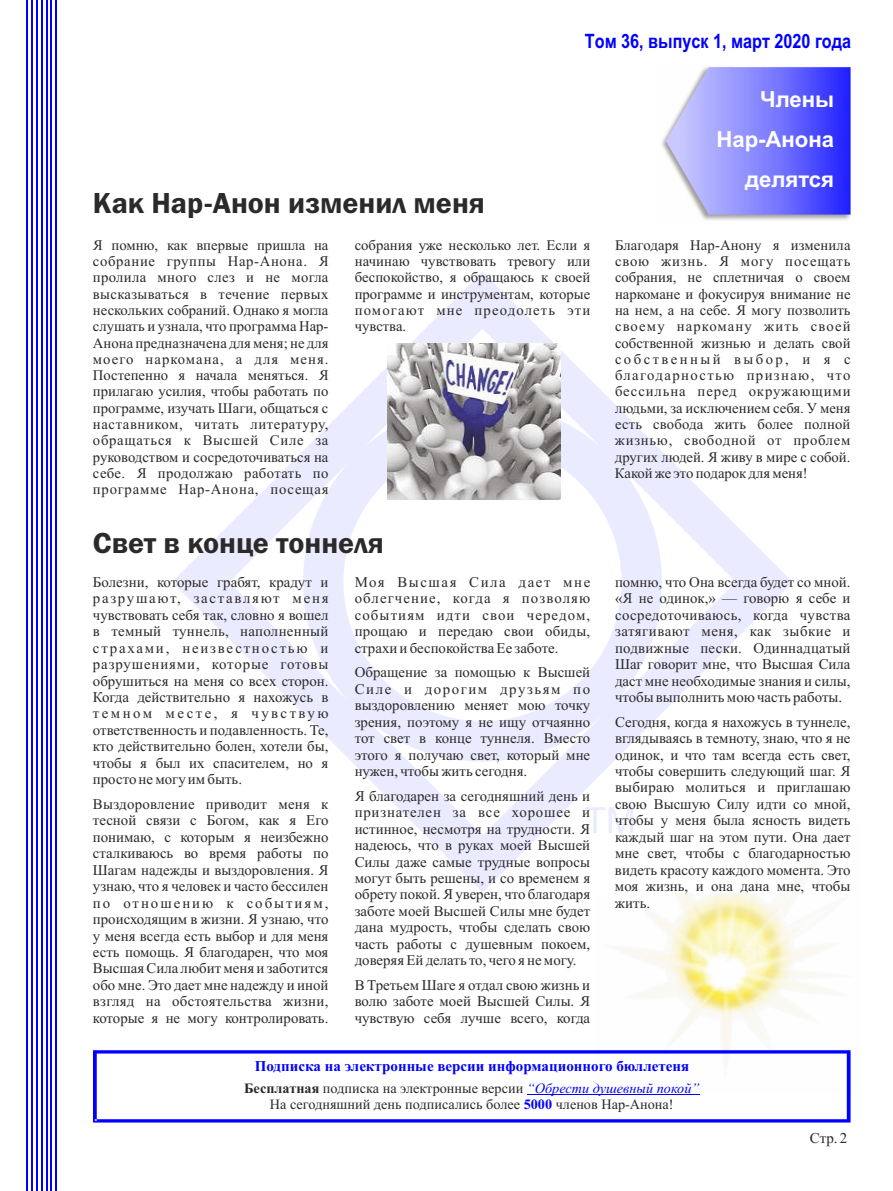
<style>
.page{position:relative;width:893px;height:1191px;background:#fff}
.page>*{position:absolute;margin:0;border:0;box-sizing:border-box;transform-origin:0 0}
.t1{font:600 30px "Franklin Gothic";color:#2b2929}
.t2{font:700 22.2px/40.2px "Arial";color:#fff;text-align:right}
.t3{font:700 19.8px "Arial Narrow";color:#00f}
.t4{font:700 15px "Times New Roman";color:#00f}
.t5{font:15px "Times New Roman";color:#2b2929}
.t6{font:14.85px/16.5px "Times New Roman";color:#2b2929;text-align:justify}
.t7{font:14.7px/16.4px "Times New Roman";letter-spacing:.015em;color:#2b2929;text-align:justify}
.t8{font:14.25px/15.8px "Times New Roman";color:#2b2929;text-align:center}
.s1{font-weight:700}
.s2{font-style:italic;color:#00f}
.s3{font-weight:700;color:#00f}
</style>
<div class="page">
<img style="left:614px;top:878px;width:237px;height:215px">
<img style="left:662px;top:134px;width:72px;height:86px">
<img style="left:734px;top:67px;width:117px;height:153px">
<svg style="left:172px;top:272px;width:621px;height:620px"></svg>
<svg style="left:585px;top:807px;width:48px;height:26px"></svg>
<svg style="left:666px;top:67px;width:184px;height:148px;background:#8686fc"></svg>
<hr style="left:27px;top:0;width:1px;height:1191px;background:#00f">
<hr style="left:31px;top:0;width:2px;height:1191px;background:#00f">
<hr style="left:36px;top:0;width:2px;height:1191px;background:#00f">
<hr style="left:41px;top:0;width:1px;height:1191px;background:#00f">
<hr style="left:46px;top:0;width:1px;height:1191px;background:#00f">
<hr style="left:51px;top:0;width:1px;height:1191px;background:#00f">
<hr style="left:56px;top:0;width:1px;height:1191px;background:#00f">
<svg style="left:93px;top:1050px;width:757px;height:72px"></svg>
<img style="left:387px;top:344px;width:174px;height:155px">
<h1 class="t1" style="left:93px;top:192px;width:393px">Как Нар-Анон изменил меня</h1>
<h3 class="t3" style="left:585px;top:34px;width:268px">Том 36, выпуск 1, март 2020 года</h3>
<h2 class="t2" style="left:716px;top:81px;width:119px">Члены<br>Нар-Анона делятся</h2>
<p class="t7" style="left:93px;top:238px;width:237px">Я помню, как впервые пришла на собрание группы Нар-Анона. Я пролила много слез и не могла высказываться в течение первых нескольких собраний. Однако я могла слушать и узнала, что программа Нар-Анона предназначена для меня; не для моего наркомана, а для меня.<br>Постепенно я начала меняться. Я прилагаю усилия, чтобы работать по программе, изучать Шаги, общаться с наставником, читать литературу, обращаться к Высшей Силе за руководством и сосредоточиваться на себе. Я продолжаю работать по программе Нар-Анона, посещая</p>
<p class="t7" style="left:355px;top:238px;width:237px">собрания уже несколько лет. Если я начинаю чувствовать тревогу или беспокойство, я обращаюсь к своей программе и инструментам, которые помогают мне преодолеть эти чувства.</p>
<h1 class="t1" style="left:93px;top:532px;width:292px">Свет в конце тоннеля</h1>
<p class="t6" style="left:93px;top:575px;width:237px">Болезни, которые грабят, крадут и разрушают, заставляют меня чувствовать себя так, словно я вошел в темный туннель, наполненный страхами, неизвестностью и разрушениями, которые готовы обрушиться на меня со всех сторон.<br>Когда действительно я нахожусь в темном месте, я чувствую ответственность и подавленность. Те, кто действительно болен, хотели бы, чтобы я был их спасителем, но я просто не могу им быть.</p>
<p class="t6" style="left:93px;top:797px;width:237px">Выздоровление приводит меня к тесной связи с Богом, как я Его понимаю, с которым я неизбежно сталкиваюсь во время работы по Шагам надежды и выздоровления. Я узнаю, что я человек и часто бессилен по отношению к событиям, происходящим в жизни. Я узнаю, что у меня всегда есть выбор и для меня есть помощь. Я благодарен, что моя Высшая Сила любит меня и заботится обо мне. Это дает мне надежду и иной взгляд на обстоятельства жизни, которые я не могу контролировать.</p>
<p class="t6" style="left:355px;top:575px;width:237px">Моя Высшая Сила дает мне облегчение, когда я позволяю событиям идти свои чередом, прощаю и передаю свои обиды, страхи и беспокойства Ее заботе.</p>
<p class="t6" style="left:355px;top:665px;width:237px">Обращение за помощью к Высшей Силе и дорогим друзьям по выздоровлению меняет мою точку зрения, поэтому я не ищу отчаянно тот свет в конце туннеля. Вместо этого я получаю свет, который мне нужен, чтобы жить сегодня.</p>
<p class="t6" style="left:355px;top:789px;width:237px">Я благодарен за сегодняшний день и признателен за все хорошее и истинное, несмотря на трудности. Я надеюсь, что в руках моей Высшей Силы даже самые трудные вопросы могут быть решены, и со временем я обрету покой. Я уверен, что благодаря заботе моей Высшей Силы мне будет дана мудрость, чтобы сделать свою часть работы с душевным покоем, доверяя Ей делать то, чего я не могу.</p>
<p class="t6" style="left:355px;top:978px;width:237px">В Третьем Шаге я отдал свою жизнь и волю заботе моей Высшей Силы. Я чувствую себя лучше всего, когда</p>
<p class="t7" style="left:615px;top:238px;width:237px">Благодаря Нар-Анону я изменила свою жизнь. Я могу посещать собрания, не сплетничая о своем наркомане и фокусируя внимание не на нем, а на себе. Я могу позволить своему наркоману жить своей собственной жизнью и делать свой собственный выбор, и я с благодарностью признаю, что бессильна перед окружающими людьми, за исключением себя. У меня есть свобода жить более полной жизнью, свободной от проблем других людей. Я живу в мире с собой.<br>Какой же это подарок для меня!</p>
<p class="t6" style="left:615px;top:575px;width:237px">помню, что Она всегда будет со мной. «Я не одинок,» — говорю я себе и сосредоточиваюсь, когда чувства затягивают меня, как зыбкие и подвижные пески. Одиннадцатый Шаг говорит мне, что Высшая Сила даст мне необходимые знания и силы, чтобы выполнить мою часть работы.</p>
<p class="t6" style="left:615px;top:715px;width:237px">Сегодня, когда я нахожусь в туннеле, вглядываясь в темноту, знаю, что я не одинок, и что там всегда есть свет, чтобы совершить следующий шаг. Я выбираю молиться и приглашаю свою Высшую Силу идти со мной, чтобы у меня была ясность видеть каждый шаг на этом пути. Она дает мне свет, чтобы с благодарностью видеть красоту каждого момента. Это моя жизнь, и она дана мне, чтобы жить.</p>
<p class="t4" style="left:255px;top:1061px;width:436px">Подписка на электронные версии информационного бюллетеня</p>
<p class="t8" style="left:244px;top:1082px;width:457px"><span class="s1">Бесплатная</span> подписка на электронные версии <span class="s2">“Обрести душевный покой”<br></span>На сегодняшний день подписались более <span class="s3">5000</span> членов Нар-Анона!</p>
<p class="t5" style="left:810px;top:1132px;width:39px">Стр. 2</p>
</div>
